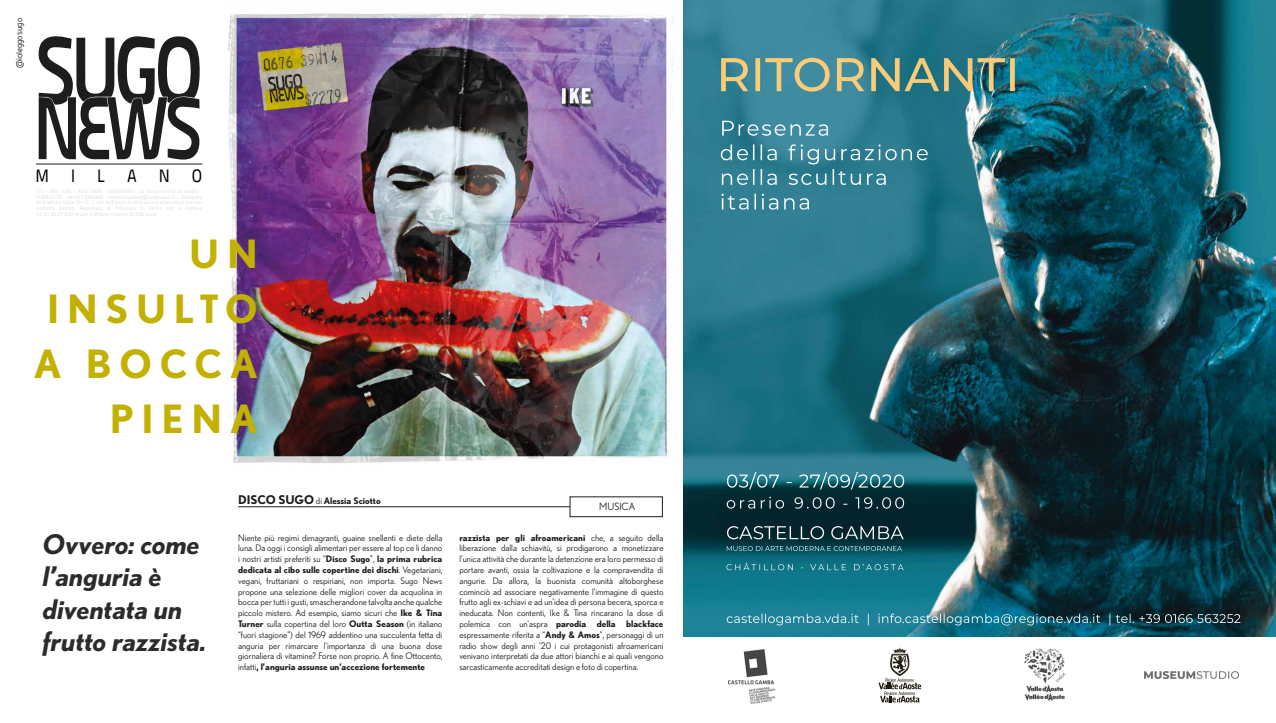
<style>
.page{position:relative;width:1276px;height:723px;background:#fff}
.page>*{position:absolute;margin:0;border:0;box-sizing:border-box;transform-origin:0 0}
.t1{font:700 39px/55px "Nobel";letter-spacing:.2em;color:#c3b102;text-align:right}
.t2{font:italic 700 27px/32.4px "Nobel";color:#2b2b2b}
.t3{font:18.2px "Panefresco 500 wt";letter-spacing:1.37em;color:#000;scale:.88 1}
.t4{font:10px "Nobel";color:#1d1d1b}
.t5{font:9px/10.8px "Nobel";color:#1d1d1b;text-align:justify}
.t6{font:700 9px "Nobel";color:#1d1d1b}
.t7{font:8.2px "Panefresco 400 wt";color:#1d1d1b}
.s1{font-size:12px}
.s2{font-weight:400}
.s3{font-weight:700}
</style>
<div class="page">
<img style="left:227px;top:13px;width:446px;height:450px">
<div style="left:569px;top:496px;width:94px;height:21px;border:1px solid #1d1d1b"></div>
<hr style="left:238px;top:506px;width:332px;height:1px;background:#1d1d1b">
<img style="left:683px;top:0;width:593px;height:637px">
<svg style="left:721px;top:58px;width:293px;height:34px;background:#719687"></svg>
<svg style="left:721px;top:194px;width:88px;height:16px"></svg>
<svg style="left:721px;top:144px;width:207px;height:41px;background:#478c9d"></svg>
<svg style="left:722px;top:121px;width:106px;height:15px;background:#619fae"></svg>
<img style="left:726px;top:614px;width:514px;height:11px">
<svg style="left:726px;top:563px;width:177px;height:7px"></svg>
<svg style="left:727px;top:546px;width:175px;height:5px"></svg>
<svg style="left:727px;top:526px;width:176px;height:13px;background:#3c575d"></svg>
<svg style="left:726px;top:497px;width:178px;height:12px;background:#29484e"></svg>
<svg style="left:727px;top:472px;width:177px;height:17px;background:#42818d"></svg>
<img style="left:728px;top:649px;width:46px;height:55px">
<svg style="left:878px;top:647px;width:43px;height:55px"></svg>
<img style="left:1024px;top:648px;width:42px;height:53px">
<svg style="left:1144px;top:671px;width:95px;height:8px"></svg>
<svg style="left:39px;top:36px;width:161px;height:124px"></svg>
<hr style="left:36px;top:164px;width:166px;height:1px;background:#1d1d1b">
<p class="t7" style="left:13px;top:68px;width:52px;rotate:-90deg">@ioleggosugo</p>
<h3 class="t3" style="left:36px;top:162px;width:191px">MILANO</h3>
<h1 class="t1" style="left:34px;top:225px;width:225px">UN<br>INSULTO<br>A BOCCA<br>PIENA</h1>
<h2 class="t2" style="left:43px;top:527px;width:165px">Ovvero: come l’anguria è diventata un frutto razzista.</h2>
<p class="t6" style="left:238px;top:496px;width:144px"><span class="s1">DISCO SUGO</span> <span class="s2">di</span> Alessia Sciotto</p>
<p class="t5" style="left:238px;top:532px;width:206px">Niente più regimi dimagranti, guaine snellenti e diete della luna. Da oggi i consigli alimentari per essere al top ce li danno i nostri artisti preferiti su “<span class="s3">Disco Sugo</span>”, <span class="s3">la prima rubrica dedicata al cibo sulle copertine dei dischi</span>. Vegetariani, vegani, fruttariani o respiriani, non importa. Sugo News propone una selezione delle migliori cover da acquolina in bocca per tutti i gusti, smascherandone talvolta anche qualche piccolo mistero. Ad esempio, siamo sicuri che <span class="s3">Ike &amp; Tina Turner</span> sulla copertina del loro <span class="s3">Outta Season</span> (in italiano “fuori stagione”) del 1969 addentino una succulenta fetta di anguria per rimarcare l’importanza di una buona dose giornaliera di vitamine? Forse non proprio. A fine Ottocento, infatti<span class="s3">, l’anguria assunse un’accezione fortemente</span></p>
<p class="t4" style="left:599px;top:501px;width:38px">MUSICA</p>
<p class="t5" style="left:459px;top:532px;width:206px"><span class="s3">razzista per gli afroamericani</span> che, a seguito della liberazione dalla schiavitù, si prodigarono a monetizzare l’unica attività che durante la detenzione era loro permesso di portare avanti, ossia la coltivazione e la compravendita di angurie. Da allora, la buonista comunità altoborghese cominciò ad associare negativamente l’immagine di questo frutto agli ex-schiavi e ad un’idea di persona becera, sporca e ineducata. Non contenti, Ike &amp; Tina rincarano la dose di polemica con un’aspra <span class="s3">parodia della blackface </span>espressamente riferita a “<span class="s3">Andy &amp; Amos</span>”, personaggi di un radio show degli anni ’20 i cui protagonisti afroamericani venivano interpretati da due attori bianchi e ai quali vengono sarcasticamente accreditati design e foto di copertina.</p>
</div>
